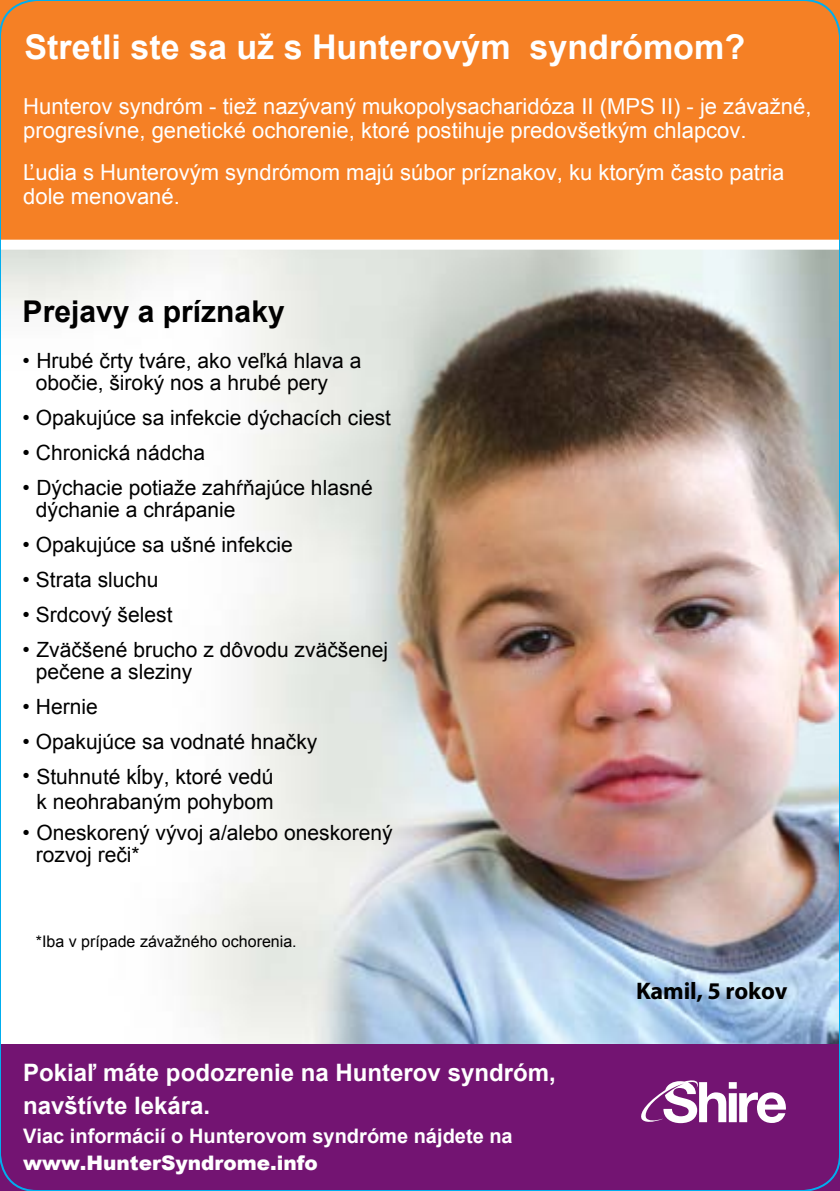
<style>
.page{position:relative;width:840px;height:1191px;background:#fff}
.page>*{position:absolute;margin:0;border:0;box-sizing:border-box;transform-origin:0 0}
.t1{font:700 34px "Arial";color:#fff}
.t2{font:700 30px "Arial";color:#000}
.t3{font:700 24px/32.8px "Arial";color:#fff}
.t4{font:700 24px "Myriad Pro";letter-spacing:-.005em;color:#000}
.t5{font:22px/24px "Arial";color:#fff}
.t6{font:21px/22px "Arial";color:#000}
.t7{font:700 20px "Arial";color:#fff}
.t8{font:900 20px "Arial";color:#fff}
.t9{font:16px "Arial";color:#000}
.s1{font-style:inherit}
</style>
<div class="page">
<img style="left:3px;top:250px;width:833px;height:794px">
<div style="left:0;top:0;width:839px;height:245px;background:#f58025"></div>
<div style="left:0;top:1044px;width:839px;height:147px;background:#731472"></div>
<div style="left:0;top:240px;width:839px;height:10px;background:#fff"></div>
<svg style="left:641px;top:1080px;width:144px;height:43px"></svg>
<h1 class="t1" style="left:24px;top:25px;width:721px">Stretli ste sa už s Hunterovým syndrómom?</h1>
<p class="t5" style="left:23px;top:94px;width:789px">Hunterov syndróm - tiež nazývaný mukopolysacharidóza II (MPS II) - je závažné, progresívne, genetické ochorenie, ktoré postihuje predovšetkým chlapcov.</p>
<p class="t5" style="left:23px;top:160px;width:762px">Ľudia s Hunterovým syndrómom majú súbor príznakov, ku ktorým často patria dole menované.</p>
<h2 class="t2" style="left:23px;top:291px;width:263px">Prejavy a príznaky</h2>
<p class="t6" style="left:36px;top:349px;width:327px;text-indent:-13px"><span class="s1">•</span> Hrubé črty tváre, ako veľká hlava a obočie, široký nos a hrubé pery</p>
<p class="t6" style="left:23px;top:406px;width:370px"><span class="s1">•</span> Opakujúce sa infekcie dýchacích ciest</p>
<p class="t6" style="left:23px;top:441px;width:184px"><span class="s1">•</span> Chronická nádcha</p>
<p class="t6" style="left:36px;top:476px;width:338px;text-indent:-13px"><span class="s1">•</span> Dýchacie potiaže zahŕňajúce hlasné dýchanie a chrápanie</p>
<p class="t6" style="left:23px;top:533px;width:271px"><span class="s1">•</span> Opakujúce sa ušné infekcie</p>
<p class="t6" style="left:23px;top:568px;width:137px"><span class="s1">•</span> Strata sluchu</p>
<p class="t6" style="left:23px;top:603px;width:151px"><span class="s1">•</span> Srdcový šelest</p>
<p class="t6" style="left:36px;top:638px;width:353px;text-indent:-13px"><span class="s1">•</span> Zväčšené brucho z dôvodu zväčšenej pečene a sleziny</p>
<p class="t6" style="left:23px;top:695px;width:77px"><span class="s1">•</span> Hernie</p>
<p class="t6" style="left:23px;top:730px;width:296px"><span class="s1">•</span> Opakujúce sa vodnaté hnačky</p>
<p class="t6" style="left:23px;top:764px;width:252px;line-height:25.2px;text-align:right"><span class="s1">•</span> Stuhnuté kĺby, ktoré vedú <span class="s1">k neohrabaným pohybom</span></p>
<p class="t6" style="left:36px;top:822px;width:358px;text-indent:-13px"><span class="s1">•</span> Oneskorený vývoj a/alebo oneskorený rozvoj reči*</p>
<p class="t9" style="left:36px;top:930px;width:262px">*Iba v prípade závažného ochorenia.</p>
<p class="t3" style="left:23px;top:1056px;width:534px">Pokiaľ máte podozrenie na Hunterov syndróm, navštívte lekára.</p>
<p class="t7" style="left:23px;top:1122px;width:491px">Viac informácií o Hunterovom syndróme nájdete na</p>
<p class="t8" style="left:23px;top:1148px;width:296px">www.HunterSyndrome.info</p>
<p class="t4" style="left:635px;top:975px;width:153px">Kamil, 5 rokov</p>
</div>
